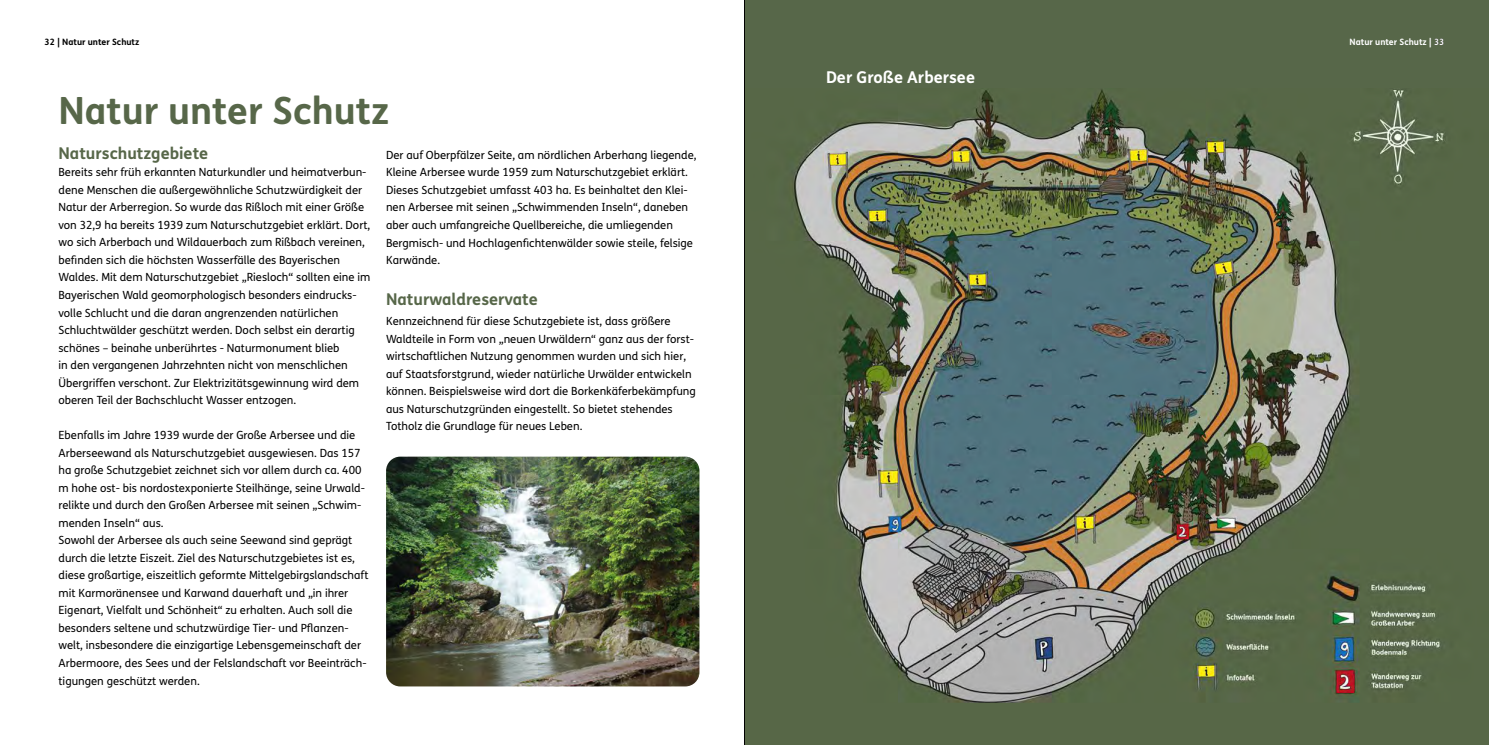
<style>
.page{position:relative;width:1489px;height:745px;background:#fff}
.page>*{position:absolute;margin:0;border:0;box-sizing:border-box;transform-origin:0 0}
.t1{font:700 37.5px "FS Me";color:#576749}
.t2{font:700 16.25px "FS Me";color:#576749}
.t3{font:700 16.25px "FS Me";color:#fff}
.t4{font:11.25px/17.5px "FS Me";color:#000}
.t5{font:700 8.75px "FS Me";color:#fff}
.t6{font:700 8.75px "FS Me";color:#000}
.s1{color:#000}
</style>
<div class="page">
<div style="left:744px;top:0;width:744px;height:744px;background:#576749"></div>
<img style="left:794px;top:89px;width:651px;height:614px">
<img style="left:386px;top:456px;width:313px;height:230px">
<hr style="left:744px;top:0;width:1px;height:744px;background:#000">
<p class="t6" style="left:45px;top:35px;width:96px">32 | Natur unter Schutz</p>
<h1 class="t1" style="left:58px;top:81px;width:332px">Natur unter Schutz</h1>
<h2 class="t2" style="left:58px;top:140px;width:151px">Naturschutzgebiete</h2>
<p class="t4" style="left:58px;top:163px;width:313px">Bereits sehr früh erkannten Naturkundler und heimatverbun&shy;dene Menschen die außergewöhnliche Schutzwürdigkeit der Natur der Arberregion. So wurde das Rißloch mit einer Größe von 32,9 ha bereits 1939 zum Naturschutzgebiet erklärt. Dort, wo sich Arberbach und Wildauerbach zum Rißbach vereinen, befinden sich die höchsten Wasserfälle des Bayerischen Waldes. Mit dem Naturschutzgebiet „Riesloch“ sollten eine im Bayerischen Wald geomorphologisch besonders eindrucks&shy;volle Schlucht und die daran angrenzenden natürlichen Schluchtwälder geschützt werden. Doch selbst ein derartig schönes – beinahe unberührtes - Naturmonument blieb<br>in den vergangenen Jahrzehnten nicht von menschlichen Übergriffen verschont. Zur Elektrizitätsgewinnung wird dem oberen Teil der Bachschlucht Wasser entzogen.</p>
<p class="t4" style="left:58px;top:426px;width:311px">Ebenfalls im Jahre 1939 wurde der Große Arbersee und die Arberseewand als Naturschutzgebiet ausgewiesen. Das 157 ha große Schutzgebiet zeichnet sich vor allem durch ca. 400 m hohe ost- bis nordostexponierte Steilhänge, seine Urwald&shy;relikte und durch den Großen Arbersee mit seinen „Schwim&shy;menden Inseln“ aus.<br>Sowohl der Arbersee als auch seine Seewand sind geprägt durch die letzte Eiszeit. Ziel des Naturschutzgebietes ist es, diese großartige, eiszeitlich geformte Mittelgebirgslandschaft mit Karmoränensee und Karwand dauerhaft und „in ihrer Eigenart, Vielfalt und Schönheit“ zu erhalten. Auch soll die besonders seltene und schutzwürdige Tier- und Pflanzen&shy;welt, insbesondere die einzigartige Lebensgemeinschaft der Arbermoore, des Sees und der Felslandschaft vor Beeinträch&shy;tigungen geschützt werden.</p>
<p class="t4" style="left:386px;top:146px;width:312px">Der auf Oberpfälzer Seite, am nördlichen Arberhang liegende, Kleine Arbersee wurde 1959 zum Naturschutzgebiet erklärt.<br>Dieses Schutzgebiet umfasst 403 ha. Es beinhaltet den Klei&shy;nen Arbersee mit seinen „Schwimmenden Inseln“, daneben aber auch umfangreiche Quellbereiche, die umliegenden Bergmisch- und Hochlagenfichtenwälder sowie steile, felsige Karwände.</p>
<h2 class="t2" style="left:386px;top:287px;width:153px">Naturwaldreservate</h2>
<p class="t4" style="left:386px;top:312px;width:311px">Kennzeichnend für diese Schutzgebiete ist, dass größere Waldteile in Form von „neuen Urwäldern“ ganz aus der forst&shy;wirtschaftlichen Nutzung genommen wurden und sich hier, auf Staatsforstgrund, wieder natürliche Urwälder entwickeln können. Beispielsweise wird dort die Borkenkäferbekämpfung aus Naturschutzgründen eingestellt. So bietet stehendes Totholz die Grundlage für neues Leben.</p>
<h2 class="t3" style="left:826px;top:65px;width:150px">Der Große Arbersee</h2>
<p class="t5" style="left:1349px;top:35px;width:96px">Natur unter Schutz | <span class="s1">33</span></p>
</div>
